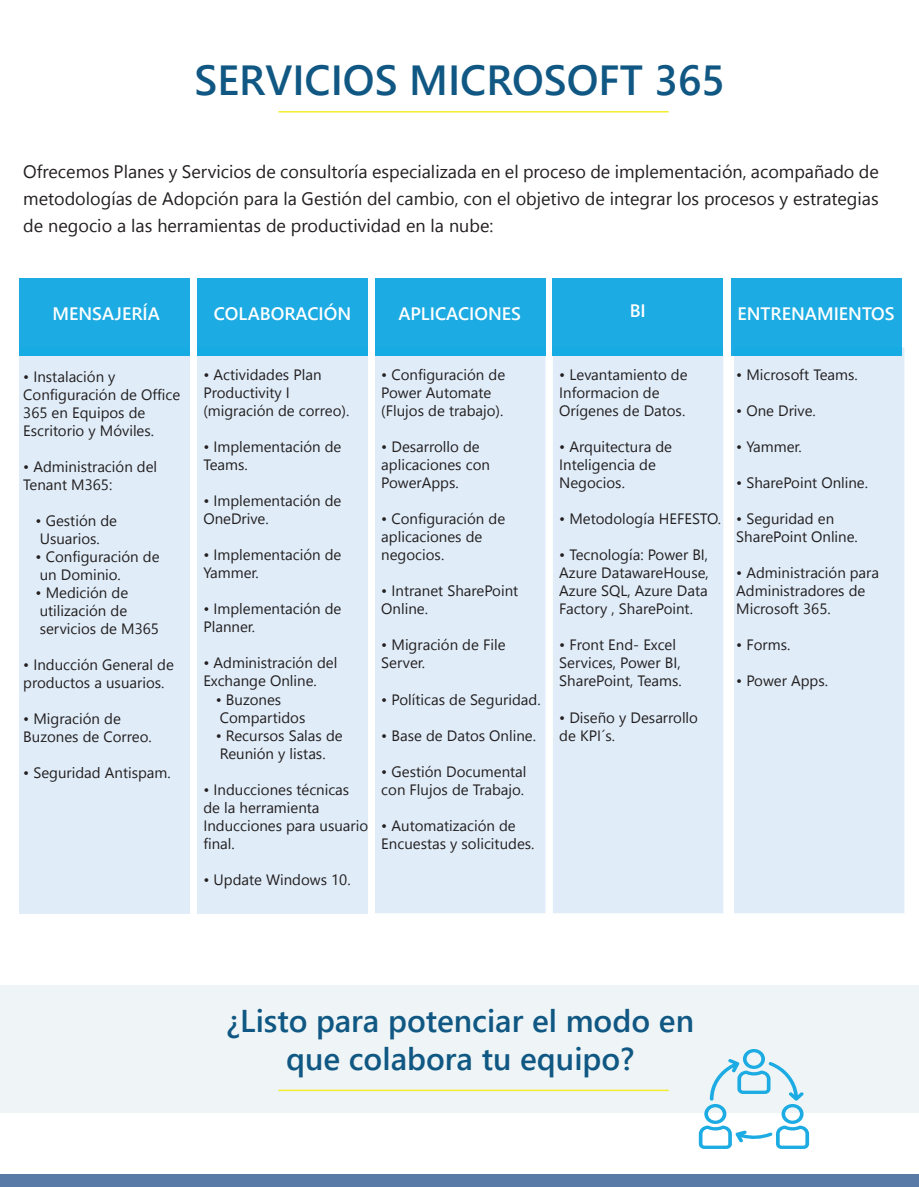
<style>
.page{position:relative;width:919px;height:1187px;background:#fff}
.page>*{position:absolute;margin:0;border:0;box-sizing:border-box;transform-origin:0 0}
.t1{font:600 42px "Segoe UI";color:#105883}
.t2{font:600 31.5px/37.8px "Segoe UI";color:#105883;text-align:center}
.t3{font:18px/27px "Segoe UI";color:#231f20;text-align:justify}
.t4{font:600 18px "Segoe UI";color:#fff}
.t5{font:15px/18px "Segoe UI";color:#231f20}
</style>
<div class="page">
<div style="left:1px;top:985px;width:917px;height:127px;background:#eff5f6"></div>
<div style="left:0;top:1174px;width:918px;height:12px;background:#597aa7"></div>
<hr style="left:278px;top:111px;width:390px;height:1px;background:#f4ed2f">
<hr style="left:278px;top:1089px;width:390px;height:1px;background:#f4ed2f">
<div style="left:19px;top:278px;width:170px;height:78px;background:#1cabe2"></div>
<div style="left:197px;top:278px;width:171px;height:78px;background:#1cabe2"></div>
<div style="left:375px;top:278px;width:170px;height:78px;background:#1cabe2"></div>
<div style="left:552px;top:278px;width:171px;height:78px;background:#1cabe2"></div>
<div style="left:730px;top:278px;width:171px;height:78px;background:#1cabe2"></div>
<div style="left:19px;top:356px;width:170px;height:557px;background:#e0edf9"></div>
<div style="left:19px;top:347px;width:170px;height:9px;background:#16ace3"></div>
<div style="left:197px;top:356px;width:171px;height:557px;background:#e0edf9"></div>
<div style="left:197px;top:347px;width:171px;height:9px;background:#16ace3"></div>
<div style="left:375px;top:356px;width:170px;height:557px;background:#e0edf9"></div>
<div style="left:375px;top:347px;width:170px;height:9px;background:#16ace3"></div>
<div style="left:553px;top:356px;width:170px;height:557px;background:#e0edf9"></div>
<div style="left:553px;top:347px;width:170px;height:9px;background:#16ace3"></div>
<div style="left:734px;top:347px;width:170px;height:566px;background:#e0edf9"></div>
<div style="left:734px;top:347px;width:167px;height:9px;background:#16ace3"></div>
<svg style="left:698px;top:1049px;width:111px;height:99px"></svg>
<h1 class="t1" style="left:194px;top:47px;width:531px">SERVICIOS MICROSOFT 365</h1>
<p class="t3" style="left:23px;top:157px;width:857px">Ofrecemos Planes y Servicios de consultoría especializada en el proceso de implementación, acompañado de metodologías de Adopción para la Gestión del cambio, con el objetivo de integrar los procesos y estrategias de negocio a las herramientas de productividad en la nube:</p>
<p class="t4" style="left:52px;top:299px;width:109px">MENSAJERÍA</p>
<p class="t4" style="left:214px;top:299px;width:139px">COLABORACIÓN</p>
<p class="t4" style="left:398px;top:299px;width:124px">APLICACIONES</p>
<p class="t4" style="left:629px;top:296px;width:18px">BI</p>
<p class="t4" style="left:737px;top:299px;width:159px">ENTRENAMIENTOS</p>
<p class="t5" style="left:23px;top:367px;width:158px">• Instalación y<br>Configuración de Office<br>365 en Equipos de<br>Escritorio y Móviles.</p>
<p class="t5" style="left:23px;top:457px;width:135px">• Administración del<br>Tenant M365:</p>
<p class="t5" style="left:36px;top:511px;width:83px">• Gestión de<br>Usuarios.</p>
<p class="t5" style="left:36px;top:547px;width:125px">• Configuración de un Dominio.</p>
<p class="t5" style="left:36px;top:583px;width:125px">• Medición de utilización de servicios de M365</p>
<p class="t5" style="left:23px;top:655px;width:152px">• Inducción General de productos a usuarios.</p>
<p class="t5" style="left:23px;top:709px;width:130px">• Migración de<br>Buzones de Correo.</p>
<p class="t5" style="left:23px;top:763px;width:149px">• Seguridad Antispam.</p>
<p class="t5" style="left:203px;top:365px;width:147px">• Actividades Plan<br>Productivity I (migración de correo).</p>
<p class="t5" style="left:203px;top:437px;width:139px">• Implementación de<br>Teams.</p>
<p class="t5" style="left:203px;top:491px;width:139px">• Implementación de<br>OneDrive.</p>
<p class="t5" style="left:203px;top:545px;width:139px">• Implementación de<br>Yammer.</p>
<p class="t5" style="left:203px;top:599px;width:139px">• Implementación de<br>Planner.</p>
<p class="t5" style="left:203px;top:653px;width:135px">• Administración del<br>Exchange Online.</p>
<p class="t5" style="left:216px;top:689px;width:91px">• Buzones<br>Compartidos</p>
<p class="t5" style="left:216px;top:725px;width:128px">• Recursos Salas de<br>Reunión y listas.</p>
<p class="t5" style="left:203px;top:779px;width:166px">• Inducciones técnicas de la herramienta<br>Inducciones para usuario final.</p>
<p class="t5" style="left:203px;top:869px;width:149px">• Update Windows 10.</p>
<p class="t5" style="left:381px;top:365px;width:125px">• Configuración de<br>Power Automate (Flujos de trabajo).</p>
<p class="t5" style="left:381px;top:437px;width:110px">• Desarrollo de aplicaciones con<br>PowerApps.</p>
<p class="t5" style="left:381px;top:509px;width:125px">• Configuración de aplicaciones de negocios.</p>
<p class="t5" style="left:381px;top:581px;width:138px">• Intranet SharePoint<br>Online.</p>
<p class="t5" style="left:381px;top:635px;width:126px">• Migración de File<br>Server.</p>
<p class="t5" style="left:381px;top:689px;width:161px">• Políticas de Seguridad.</p>
<p class="t5" style="left:381px;top:725px;width:156px">• Base de Datos Online.</p>
<p class="t5" style="left:381px;top:761px;width:147px">• Gestión Documental con Flujos de Trabajo.</p>
<p class="t5" style="left:381px;top:815px;width:155px">• Automatización de<br>Encuestas y solicitudes.</p>
<p class="t5" style="left:559px;top:365px;width:130px">• Levantamiento de<br>Informacion de<br>Orígenes de Datos.</p>
<p class="t5" style="left:559px;top:437px;width:114px">• Arquitectura de<br>Inteligencia de<br>Negocios.</p>
<p class="t5" style="left:559px;top:509px;width:163px">• Metodología HEFESTO.</p>
<p class="t5" style="left:559px;top:545px;width:151px;text-align:justify">• Tecnología: Power BI, Azure DatawareHouse, Azure SQL, Azure Data Factory , SharePoint.</p>
<p class="t5" style="left:559px;top:635px;width:124px">• Front End- Excel<br>Services, Power BI,<br>SharePoint, Teams.</p>
<p class="t5" style="left:559px;top:707px;width:140px">• Diseño y Desarrollo de KPI´s.</p>
<p class="t5" style="left:736px;top:365px;width:123px">• Microsoft Teams.</p>
<p class="t5" style="left:736px;top:401px;width:81px">• One Drive.</p>
<p class="t5" style="left:736px;top:437px;width:67px">• Yammer.</p>
<p class="t5" style="left:736px;top:473px;width:133px">• SharePoint Online.</p>
<p class="t5" style="left:736px;top:509px;width:123px">• Seguridad en<br>SharePoint Online.</p>
<p class="t5" style="left:736px;top:563px;width:144px">• Administración para<br>Administradores de<br>Microsoft 365.</p>
<p class="t5" style="left:736px;top:635px;width:56px">• Forms.</p>
<p class="t5" style="left:736px;top:671px;width:93px">• Power Apps.</p>
<h2 class="t2" style="left:226px;top:1001px;width:469px">¿Listo para potenciar el modo en que colabora tu equipo?</h2>
</div>
